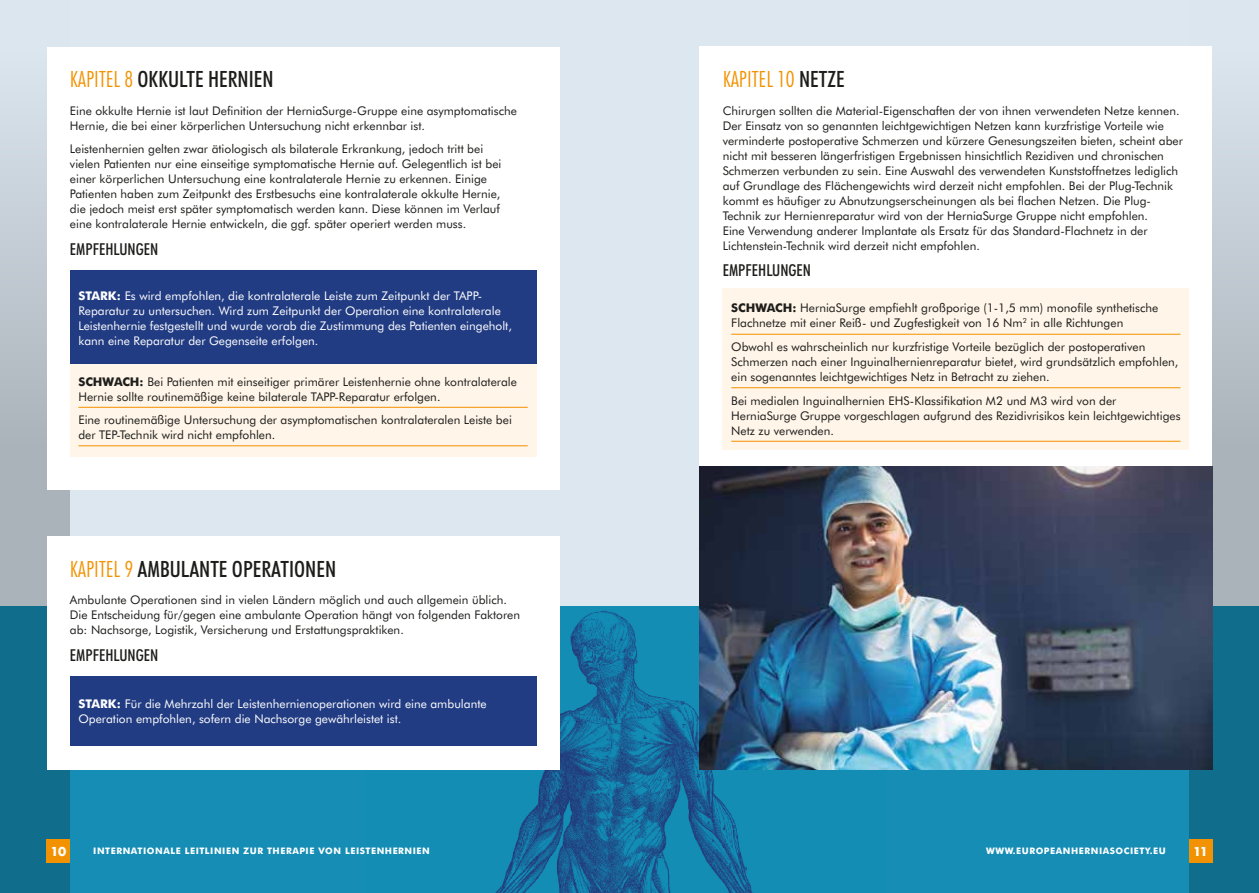
<style>
.page{position:relative;width:1259px;height:893px;background:#dde7f0}
.page>*{position:absolute;margin:0;border:0;box-sizing:border-box;transform-origin:0 0}
.t1{font:500 condensed 22.5px "Futura BT";color:#1d1d1b}
.t2{font:300 condensed 22.5px "Futura BT";color:#f39200}
.t3{font:500 condensed 16.5px "Futura BT";color:#1d1d1b}
.t4{font:12px/15px "Futura BT";color:#1d1d1b}
.t5{font:12px/15px "Futura BT";color:#fff}
.t6{font:700 12px "Futura";color:#fff}
.t7{font:700 9px "Futura BT";letter-spacing:.06em;color:#fff}
.s1{font-weight:300;color:#f39200}
.s2{font-weight:700}
.s3{font-weight:500;color:#1d1d1b}
</style>
<div class="page">
<div style="left:0;top:606px;width:1259px;height:287px;background:#158db4"></div>
<img style="left:366px;top:606px;width:519px;height:287px">
<svg style="left:1189px;top:46px;width:70px;height:847px;background:#7ba3b3"></svg>
<svg style="left:0;top:120px;width:70px;height:773px;background:#759faf"></svg>
<div style="left:1189px;top:839px;width:23px;height:23px;background:#f39200"></div>
<div style="left:47px;top:839px;width:23px;height:23px;background:#f39200"></div>
<div style="left:47px;top:47px;width:512px;height:442px;background:#fff"></div>
<div style="left:699px;top:47px;width:513px;height:419px;background:#fff"></div>
<img style="left:699px;top:466px;width:513px;height:303px">
<div style="left:47px;top:536px;width:512px;height:233px;background:#fff"></div>
<div style="left:70px;top:358px;width:466px;height:99px;background:#fff5e9"></div>
<hr style="left:78px;top:407px;width:450px;height:1px;background:#f39200">
<hr style="left:78px;top:445px;width:450px;height:1px;background:#f39200">
<div style="left:70px;top:676px;width:466px;height:70px;background:#223c83"></div>
<div style="left:723px;top:288px;width:466px;height:161px;background:#fff5e9"></div>
<hr style="left:731px;top:334px;width:449px;height:1px;background:#f39200">
<hr style="left:731px;top:387px;width:449px;height:1px;background:#f39200">
<hr style="left:731px;top:441px;width:449px;height:1px;background:#f39200">
<div style="left:70px;top:271px;width:466px;height:93px;background:#223c83"></div>
<h1 class="t1" style="left:70px;top:65px;width:205px"><span class="s1">KAPITEL 8</span> OKKULTE HERNIEN</h1>
<p class="t4" style="left:70px;top:103px;width:448px">Eine okkulte Hernie ist laut Definition der HerniaSurge-Gruppe eine asymptomatische<br>Hernie, die bei einer körperlichen Untersuchung nicht erkennbar ist.</p>
<p class="t4" style="left:70px;top:142px;width:433px">Leistenhernien gelten zwar ätiologisch als bilaterale Erkrankung, jedoch tritt bei vielen Patienten nur eine einseitige symptomatische Hernie auf. Gelegentlich ist bei einer körperlichen Untersuchung eine kontralaterale Hernie zu erkennen. Einige Patienten haben zum Zeitpunkt des Erstbesuchs eine kontralaterale okkulte Hernie, die jedoch meist erst später symptomatisch werden kann. Diese können im Verlauf eine kontralaterale Hernie entwickeln, die ggf. später operiert werden muss.</p>
<h2 class="t3" style="left:70px;top:239px;width:90px">EMPFEHLUNGEN</h2>
<p class="t5" style="left:78px;top:288px;width:435px"><span class="s2">STARK:</span> Es wird empfohlen, die kontralaterale Leiste zum Zeitpunkt der TAPP-Reparatur zu untersuchen. Wird zum Zeitpunkt der Operation eine kontralaterale Leistenhernie festgestellt und wurde vorab die Zustimmung des Patienten eingeholt, kann eine Reparatur der Gegenseite erfolgen.</p>
<p class="t4" style="left:78px;top:374px;width:440px"><span class="s2">SCHWACH:</span> Bei Patienten mit einseitiger primärer Leistenhernie ohne kontralaterale<br>Hernie sollte routinemäßige keine bilaterale TAPP-Reparatur erfolgen.</p>
<p class="t4" style="left:78px;top:412px;width:435px">Eine routinemäßige Untersuchung der asymptomatischen kontralateralen Leiste bei der TEP-Technik wird nicht empfohlen.</p>
<h1 class="t1" style="left:70px;top:555px;width:268px"><span class="s1">KAPITEL 9</span> AMBULANTE OPERATIONEN</h1>
<p class="t4" style="left:70px;top:592px;width:451px">Ambulante Operationen sind in vielen Ländern möglich und auch allgemein üblich.<br>Die Entscheidung für/gegen eine ambulante Operation hängt von folgenden Faktoren ab: Nachsorge, Logistik, Versicherung und Erstattungspraktiken.</p>
<h2 class="t3" style="left:70px;top:645px;width:90px">EMPFEHLUNGEN</h2>
<p class="t5" style="left:78px;top:696px;width:410px"><span class="s2">STARK:</span> Für die Mehrzahl der Leistenhernienoperationen wird eine ambulante<br>Operation empfohlen, sofern die Nachsorge gewährleistet ist.</p>
<h1 class="t2" style="left:723px;top:65px;width:123px">KAPITEL 10 <span class="s3">NETZE</span></h1>
<p class="t4" style="left:723px;top:103px;width:462px">Chirurgen sollten die Material-Eigenschaften der von ihnen verwendeten Netze kennen.<br>Der Einsatz von so genannten leichtgewichtigen Netzen kann kurzfristige Vorteile wie verminderte postoperative Schmerzen und kürzere Genesungszeiten bieten, scheint aber nicht mit besseren längerfristigen Ergebnissen hinsichtlich Rezidiven und chronischen Schmerzen verbunden zu sein. Eine Auswahl des verwendeten Kunststoffnetzes lediglich auf Grundlage des Flächengewichts wird derzeit nicht empfohlen. Bei der Plug-Technik kommt es häufiger zu Abnutzungserscheinungen als bei flachen Netzen. Die Plug-Technik zur Hernienreparatur wird von der HerniaSurge Gruppe nicht empfohlen.<br>Eine Verwendung anderer Implantate als Ersatz für das Standard-Flachnetz in der Lichtenstein-Technik wird derzeit nicht empfohlen.</p>
<h2 class="t3" style="left:723px;top:260px;width:90px">EMPFEHLUNGEN</h2>
<p class="t4" style="left:731px;top:301px;width:428px"><span class="s2">SCHWACH:</span> HerniaSurge empfiehlt großporige (1-1,5 mm) monofile synthetische<br>Flachnetze mit einer Reiß- und Zugfestigkeit von 16 Nm<sup>2</sup> in alle Richtungen</p>
<p class="t4" style="left:731px;top:339px;width:449px">Obwohl es wahrscheinlich nur kurzfristige Vorteile bezüglich der postoperativen<br>Schmerzen nach einer Inguinalhernienreparatur bietet, wird grundsätzlich empfohlen, ein sogenanntes leichtgewichtiges Netz in Betracht zu ziehen.</p>
<p class="t4" style="left:731px;top:393px;width:451px">Bei medialen Inguinalhernien EHS-Klassifikation M2 und M3 wird von der<br>HerniaSurge Gruppe vorgeschlagen aufgrund des Rezidivrisikos kein leichtgewichtiges<br>Netz zu verwenden.</p>
<p class="t6" style="left:50px;top:843px;width:17px">10</p>
<p class="t7" style="left:93px;top:846px;width:338px">INTERNATIONALE LEITLINIEN ZUR THERAPIE VON LEISTENHERNIEN</p>
<p class="t7" style="left:986px;top:846px;width:181px">WWW.EUROPEANHERNIASOCIETY.EU</p>
<p class="t6" style="left:1193px;top:843px;width:16px">11</p>
</div>
